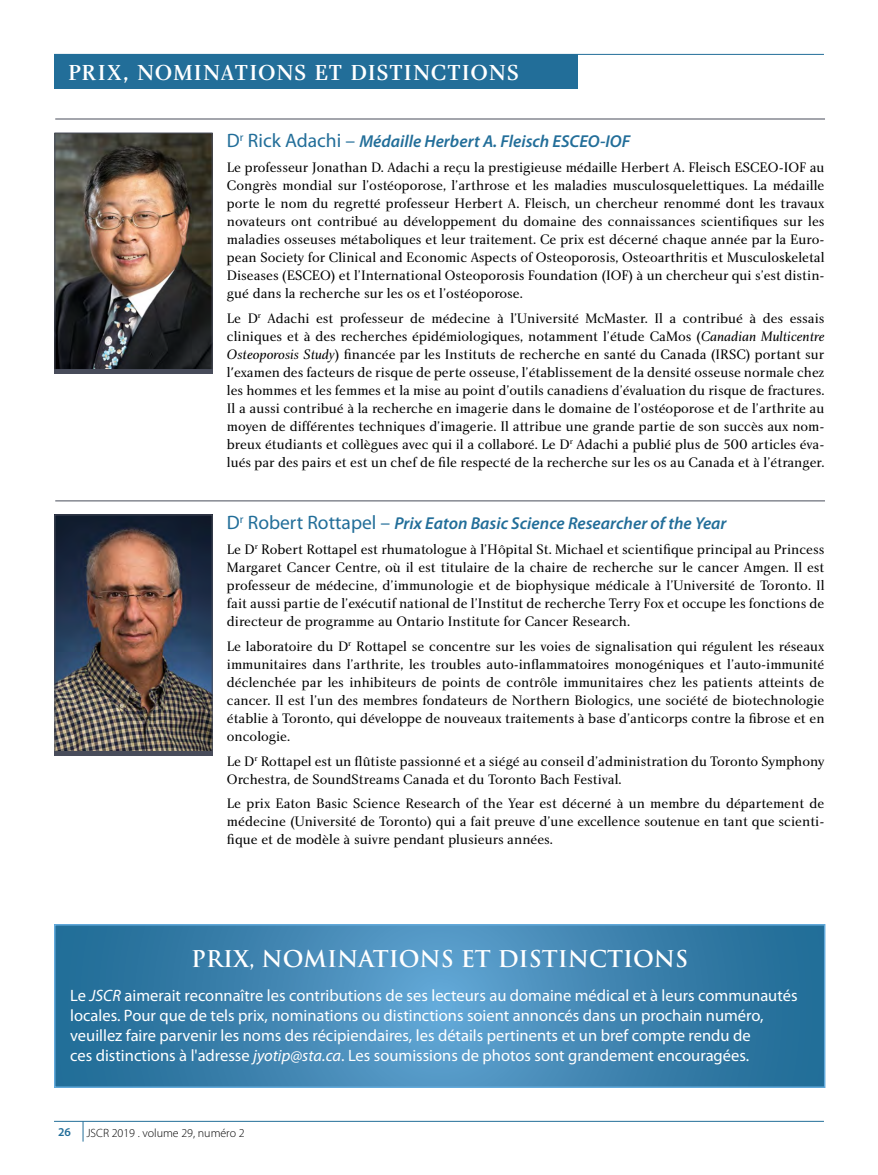
<style>
.page{position:relative;width:878px;height:1175px;background:#fff}
.page>*{position:absolute;margin:0;border:0;box-sizing:border-box;transform-origin:0 0}
.t1{font:22.5px "Charlotte Medium Plain";letter-spacing:.045em;color:#fff}
.t2{font:700 22.5px "Trajan";color:#fff}
.t3{font:italic 600 17.25px "Myriad Pro";color:#226e99}
.t4{font:16.5px/19.8px "Myriad Pro";color:#fff}
.t5{font:14.25px/18px "Charlotte Book Plain";color:#000;text-align:justify}
.t6{font:300 12px "Myriad Pro";color:#000}
.t7{font:600 12px "Myriad Pro";color:#226e99}
.s1{font-weight:400;font-style:normal;font-size:19.5px}
.s2{font-family:"Charlotte Book Italic Plain"}
.s3{font-style:italic}
</style>
<div class="page">
<hr style="left:54px;top:54px;width:770px;height:1px;background:#226e99">
<div style="left:54px;top:54px;width:523px;height:35px;background:#226e99"></div>
<hr style="left:54px;top:1120px;width:770px;height:1px;background:#226e99">
<svg style="left:83px;top:1121px;width:1px;height:20px"></svg>
<hr style="left:55px;top:119px;width:770px;height:1px;background:#484c5a">
<img style="left:56px;top:135px;width:154px;height:234px">
<div style="left:54px;top:133px;width:158px;height:238px;border:1px solid #484c5a"></div>
<hr style="left:54px;top:369px;width:158px;height:4px;background:#484c5a">
<svg style="left:57px;top:927px;width:765px;height:158px;background:#3d84af"></svg>
<div style="left:54px;top:924px;width:771px;height:164px;border:2px solid #64abdc"></div>
<hr style="left:55px;top:500px;width:770px;height:1px;background:#484c5a">
<img style="left:56px;top:516px;width:154px;height:234px">
<div style="left:54px;top:514px;width:158px;height:239px;border:1px solid #484c5a"></div>
<div style="left:54px;top:750px;width:158px;height:5px;background:#484c5a"></div>
<h1 class="t1" style="left:68px;top:59px;width:452px">PRIX, NOMINATIONS ET DISTINCTIONS</h1>
<p class="t3" style="left:227px;top:132px;width:405px"><span class="s1">D</span><sup>r</sup> <span class="s1">Rick Adachi –</span> Médaille Herbert A. Fleisch ESCEO-IOF</p>
<p class="t5" style="left:227px;top:158px;width:599px">Le professeur Jonathan D. Adachi a reçu la prestigieuse médaille Herbert A. Fleisch ESCEO-IOF au Congrès mondial sur l’ostéoporose, l’arthrose et les maladies musculosquelettiques. La médaille porte le nom du regretté professeur Herbert A. Fleisch, un chercheur renommé dont les travaux novateurs ont contribué au développement du domaine des connaissances scientifiques sur les maladies osseuses métaboliques et leur traitement. Ce prix est décerné chaque année par la Euro&shy;pean Society for Clinical and Economic Aspects of Osteoporosis, Osteoarthritis et Musculoskeletal Diseases (ESCEO) et l’International Osteoporosis Foundation (IOF) à un chercheur qui s’est distin&shy;gué dans la recherche sur les os et l’ostéoporose.</p>
<p class="t5" style="left:227px;top:309px;width:599px">Le D<sup>r</sup> Adachi est professeur de médecine à l’Université McMaster. Il a contribué à des essais cliniques et à des recherches épidémiologiques, notamment l’étude CaMos (<span class="s2">Canadian Multicentre Osteoporosis Study</span>) financée par les Instituts de recherche en santé du Canada (IRSC) portant sur l'examen des facteurs de risque de perte osseuse, l’établissement de la densité osseuse normale chez les hommes et les femmes et la mise au point d’outils canadiens d’évaluation du risque de fractures.<br>Il a aussi contribué à la recherche en imagerie dans le domaine de l’ostéoporose et de l’arthrite au moyen de différentes techniques d’imagerie. Il attribue une grande partie de son succès aux nom&shy;breux étudiants et collègues avec qui il a collaboré. Le D<sup>r</sup> Adachi a publié plus de 500 articles éva&shy;lués par des pairs et est un chef de file respecté de la recherche sur les os au Canada et à l’étranger.</p>
<p class="t3" style="left:227px;top:514px;width:501px"><span class="s1">D</span><sup>r</sup> <span class="s1">Robert Rottapel –</span> Prix Eaton Basic Science Researcher of the Year</p>
<p class="t5" style="left:227px;top:540px;width:599px">Le D<sup>r</sup> Robert Rottapel est rhumatologue à l’Hôpital St. Michael et scientifique principal au Princess Margaret Cancer Centre, où il est titulaire de la chaire de recherche sur le cancer Amgen. Il est professeur de médecine, d’immunologie et de biophysique médicale à l’Université de Toronto. Il fait aussi partie de l’exécutif national de l’Institut de recherche Terry Fox et occupe les fonctions de directeur de programme au Ontario Institute for Cancer Research.</p>
<p class="t5" style="left:227px;top:637px;width:599px">Le laboratoire du D<sup>r</sup> Rottapel se concentre sur les voies de signalisation qui régulent les réseaux immunitaires dans l’arthrite, les troubles auto-inflammatoires monogéniques et l’auto-immunité déclenchée par les inhibiteurs de points de contrôle immunitaires chez les patients atteints de cancer. Il est l’un des membres fondateurs de Northern Biologics, une société de biotechnologie établie à Toronto, qui développe de nouveaux traitements à base d’anticorps contre la fibrose et en oncologie.</p>
<p class="t5" style="left:227px;top:751px;width:599px">Le D<sup>r</sup> Rottapel est un flûtiste passionné et a siégé au conseil d’administration du Toronto Symphony<br>Orchestra, de SoundStreams Canada et du Toronto Bach Festival.</p>
<p class="t5" style="left:227px;top:794px;width:599px">Le prix Eaton Basic Science Research of the Year est décerné à un membre du département de médecine (Université de Toronto) qui a fait preuve d’une excellence soutenue en tant que scienti&shy;fique et de modèle à suivre pendant plusieurs années.</p>
<h1 class="t2" style="left:191px;top:944px;width:498px">PRIX, NOMINATIONS ET DISTINCTIONS</h1>
<p class="t4" style="left:70px;top:986px;width:728px">Le <span class="s3">JSCR</span> aimerait reconnaître les contributions de ses lecteurs au domaine médical et à leurs communautés locales. Pour que de tels prix, nominations ou distinctions soient annoncés dans un prochain numéro, veuillez faire parvenir les noms des récipiendaires, les détails pertinents et un bref compte rendu de<br>ces distinctions à l'adresse <span class="s3">jyotip@sta.ca</span>. Les soumissions de photos sont grandement encouragées.</p>
<p class="t7" style="left:58px;top:1125px;width:14px">26</p>
<p class="t6" style="left:86px;top:1126px;width:160px">JSCR 2019 . volume 29, numéro 2</p>
</div>
